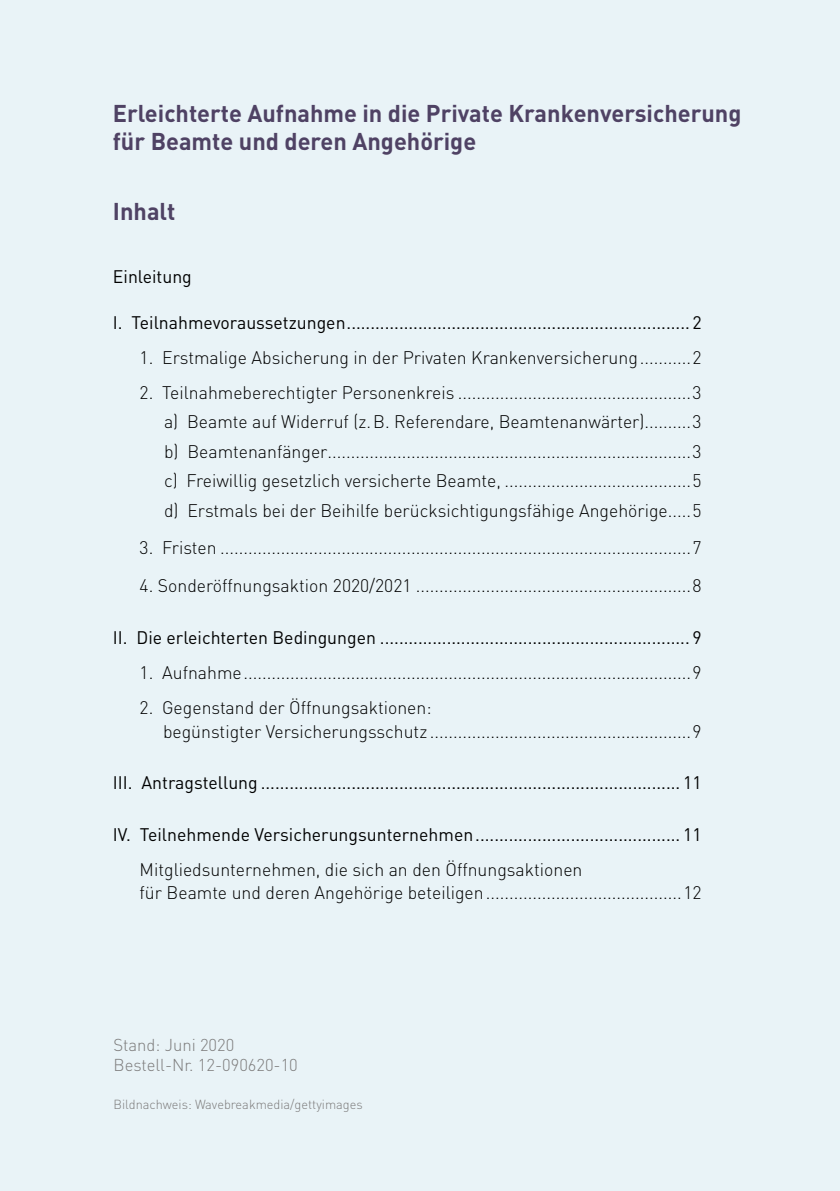
<style>
.page{position:relative;width:840px;height:1191px;background:#fff}
.page>*{position:absolute;margin:0;border:0;box-sizing:border-box;transform-origin:0 0}
.t1{font:700 24px/27.8px "DIN";color:#4f4264}
.t2{font:300 18px/29.4px "DIN";color:#000}
.t3{font:18px "DINOT";color:#000}
.t4{font:300 17px/20px "DIN";color:#7c7b7b}
.t5{font:300 13px "DIN";color:#7c7b7b}
</style>
<div class="page">
<div style="left:0;top:0;width:839px;height:1191px;background:#e9f3f7"></div>
<h1 class="t1" style="left:113px;top:98px;width:629px">Erleichterte Aufnahme in die Private Krankenversicherung für Beamte und deren Angehörige</h1>
<h1 class="t1" style="left:113px;top:197px;width:64px">Inhalt</h1>
<p class="t3" style="left:113px;top:264px;width:80px">Einleitung</p>
<p class="t3" style="left:113px;top:310px;width:589px">I. Teilnahmevoraussetzungen........................................................................ 2</p>
<p class="t2" style="left:139px;top:342px;width:563px">1. Erstmalige Absicherung in der Privaten Krankenversicherung...........2</p>
<p class="t2" style="left:164px;top:377px;width:538px;text-align:justify;text-indent:-24px">2. Teilnahmeberechtigter Personenkreis ..................................................3 a) Beamte auf Widerruf (z.B. Referendare, Beamtenanwärter)..........3 b) Beamtenanfänger..............................................................................3 c) Freiwillig gesetzlich versicherte Beamte, ........................................5 d) Erstmals bei der Beihilfe berücksichtigungsfähige Angehörige.....5</p>
<p class="t2" style="left:139px;top:533px;width:563px">3. Fristen .....................................................................................................7</p>
<p class="t2" style="left:139px;top:571px;width:563px">4. Sonderöffnungsaktion 2020/2021 ...........................................................8</p>
<p class="t3" style="left:113px;top:625px;width:589px">II. Die erleichterten Bedingungen ................................................................. 9</p>
<p class="t2" style="left:139px;top:657px;width:563px">1. Aufnahme................................................................................................9</p>
<p class="t2" style="left:163px;top:695px;width:540px;line-height:23.6px;text-indent:-23px">2. Gegenstand der Öffnungsaktionen:<br>begünstigter Versicherungsschutz ........................................................9</p>
<p class="t3" style="left:113px;top:770px;width:589px">III. Antragstellung ........................................................................................ 11</p>
<p class="t3" style="left:113px;top:822px;width:589px">IV. Teilnehmende Versicherungsunternehmen........................................... 11</p>
<p class="t2" style="left:139px;top:857px;width:563px;line-height:23.6px">Mitgliedsunternehmen, die sich an den Öffnungsaktionen<br>für Beamte und deren Angehörige beteiligen..........................................12</p>
<p class="t4" style="left:113px;top:1034px;width:186px">Stand: Juni 2020<br>Bestell-Nr. 12-090620-10</p>
<p class="t5" style="left:113px;top:1096px;width:251px">Bildnachweis: Wavebreakmedia/gettyimages</p>
</div>
